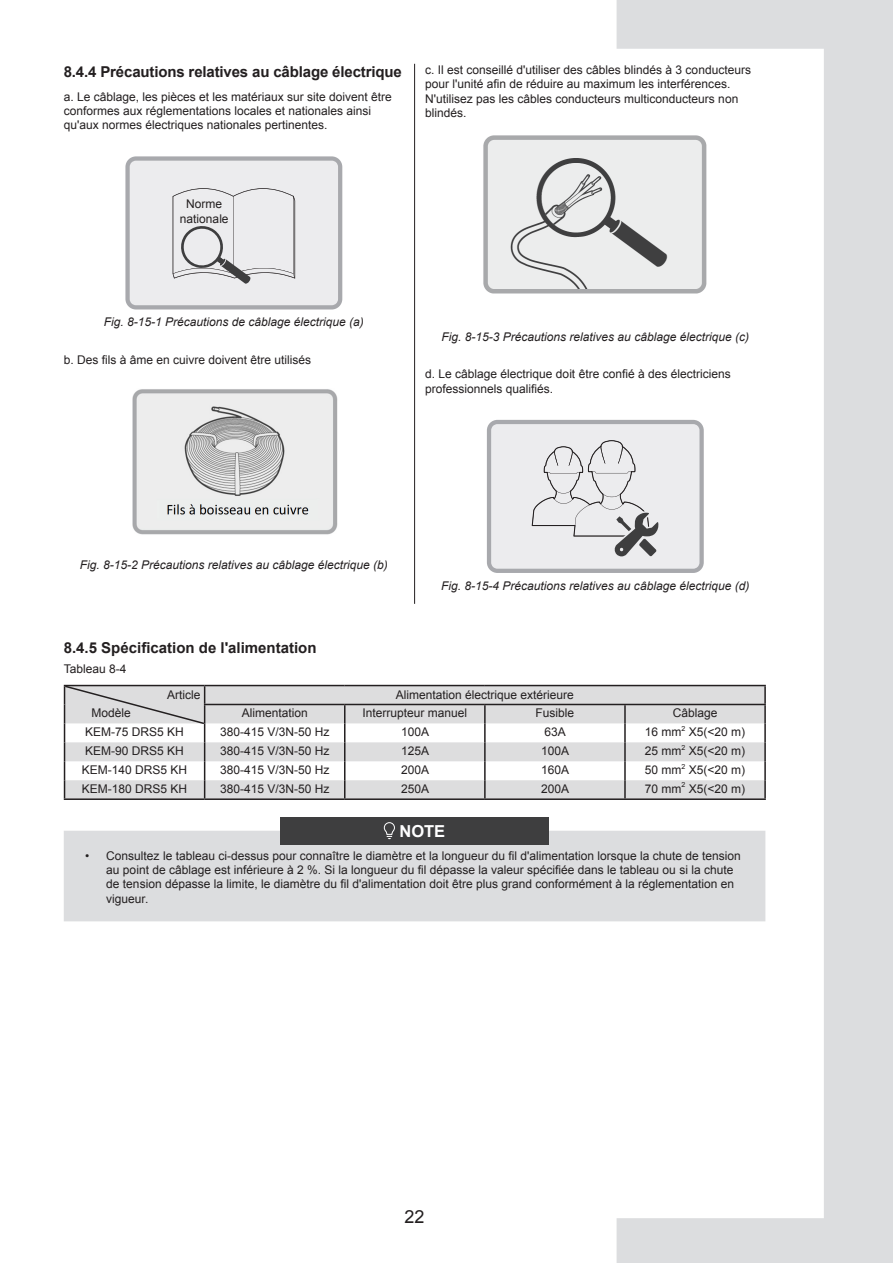
<style>
.page{position:relative;width:893px;height:1263px;background:#fff}
.page>*{position:absolute;margin:0;border:0;box-sizing:border-box;transform-origin:0 0}
.t1{font:18px "Arial";color:#231f20}
.t2{font:700 16.5px "Arial";color:#fff}
.三级{font:700 15px "Arial";letter-spacing:-.01em;color:#231f20}
.段落样式1{font:700 15px "Arial";color:#231f20}
.段落样式1-2{font:12px/14.4px "Arial";color:#231f20}
.段落样式1-3{font:italic 12px "Arial";color:#231f20}
.t3{font:7.05px "Arial";color:#231f20}
</style>
<div class="page">
<svg style="left:617px;top:0;width:276px;height:1263px"></svg>
<svg style="left:205px;top:686px;width:559px;height:112px;fill:#ddddde"></svg>
<hr style="left:64px;top:685px;width:141px;height:1px;background:#231f20">
<hr style="left:205px;top:685px;width:140px;height:1px;background:#231f20">
<hr style="left:345px;top:685px;width:140px;height:1px;background:#231f20">
<hr style="left:485px;top:685px;width:140px;height:1px;background:#231f20">
<hr style="left:625px;top:685px;width:141px;height:1px;background:#231f20">
<hr style="left:204px;top:704px;width:141px;height:1px;background:#231f20">
<hr style="left:345px;top:704px;width:140px;height:1px;background:#231f20">
<hr style="left:485px;top:704px;width:140px;height:1px;background:#231f20">
<hr style="left:625px;top:704px;width:141px;height:1px;background:#231f20">
<svg style="left:344px;top:705px;width:1px;height:93px"></svg>
<svg style="left:484px;top:705px;width:2px;height:93px"></svg>
<svg style="left:624px;top:705px;width:2px;height:93px"></svg>
<svg style="left:764px;top:686px;width:2px;height:112px"></svg>
<hr style="left:64px;top:798px;width:141px;height:2px;background:#231f20">
<hr style="left:205px;top:798px;width:140px;height:2px;background:#231f20">
<hr style="left:345px;top:798px;width:140px;height:2px;background:#231f20">
<hr style="left:485px;top:798px;width:140px;height:2px;background:#231f20">
<hr style="left:625px;top:798px;width:141px;height:2px;background:#231f20">
<svg style="left:64px;top:686px;width:141px;height:112px"></svg>
<div style="left:64px;top:831px;width:701px;height:90px;background:#dcdddf"></div>
<div style="left:281px;top:817px;width:268px;height:27px;background:#3e3e3f"></div>
<svg style="left:384px;top:822px;width:11px;height:17px"></svg>
<svg style="left:125px;top:156px;width:217px;height:153px;background:#e0e0e2"></svg>
<svg style="left:487px;top:420px;width:217px;height:153px;background:#dddddf"></svg>
<hr style="left:414px;top:64px;width:1px;height:540px;background:#231f20">
<img style="left:133px;top:389px;width:205px;height:146px">
<img style="left:483px;top:133px;width:226px;height:163px">
<p class="三级" style="left:64px;top:61px;width:339px">8.4.4 Précautions relatives au câblage électrique</p>
<p class="段落样式1-2" style="left:64px;top:89px;width:330px">a. Le câblage, les pièces et les matériaux sur site doivent être conformes aux réglementations locales et nationales ainsi qu'aux normes électriques nationales pertinentes.</p>
<p class="段落样式1-2" style="left:425px;top:63px;width:327px">c. Il est conseillé d'utiliser des câbles blindés à 3 conducteurs pour l'unité afin de réduire au maximum les interférences.<br>N'utilisez pas les câbles conducteurs multiconducteurs non blindés.</p>
<p class="段落样式1-2" style="left:180px;top:197px;width:50px;text-align:center">Norme nationale</p>
<p class="段落样式1-3" style="left:104px;top:314px;width:262px">Fig. 8-15-1 Précautions de câblage électrique (a)</p>
<p class="段落样式1-2" style="left:64px;top:352px;width:249px">b. Des fils à âme en cuivre doivent être utilisés</p>
<p class="段落样式1-3" style="left:442px;top:329px;width:309px">Fig. 8-15-3 Précautions relatives au câblage électrique (c)</p>
<p class="段落样式1-2" style="left:425px;top:367px;width:307px">d. Le câblage électrique doit être confié à des électriciens professionnels qualifiés.</p>
<p class="段落样式1-3" style="left:80px;top:557px;width:310px">Fig. 8-15-2 Précautions relatives au câblage électrique (b)</p>
<p class="段落样式1-3" style="left:441px;top:578px;width:310px">Fig. 8-15-4 Précautions relatives au câblage électrique (d)</p>
<p class="段落样式1" style="left:64px;top:638px;width:254px">8.4.5 Spécification de l'alimentation</p>
<p class="段落样式1-2" style="left:64px;top:661px;width:64px">Tableau 8-4</p>
<p class="段落样式1-2" style="left:167px;top:687px;width:35px">Article</p>
<p class="段落样式1-2" style="left:92px;top:706px;width:41px">Modèle</p>
<p class="段落样式1-2" style="left:396px;top:687px;width:180px">Alimentation électrique extérieure</p>
<p class="段落样式1-2" style="left:242px;top:706px;width:68px">Alimentation</p>
<p class="段落样式1-2" style="left:362px;top:706px;width:106px">Interrupteur manuel</p>
<p class="段落样式1-2" style="left:536px;top:706px;width:40px">Fusible</p>
<p class="段落样式1-2" style="left:673px;top:706px;width:46px">Câblage</p>
<p class="段落样式1-2" style="left:85px;top:725px;width:100px">KEM-75 DRS5 KH</p>
<p class="段落样式1-2" style="left:220px;top:725px;width:111px">380-415 V/3N-50 Hz</p>
<p class="段落样式1-2" style="left:401px;top:725px;width:30px">100A</p>
<p class="段落样式1-2" style="left:545px;top:725px;width:23px">63A</p>
<p class="段落样式1-2" style="left:645px;top:725px;width:38px">16 mm</p>
<p class="t3" style="left:682px;top:723px;width:5px">2</p>
<p class="段落样式1-2" style="left:689px;top:725px;width:58px">X5(&lt;20 m)</p>
<p class="段落样式1-2" style="left:85px;top:744px;width:100px">KEM-90 DRS5 KH</p>
<p class="段落样式1-2" style="left:220px;top:744px;width:111px">380-415 V/3N-50 Hz</p>
<p class="段落样式1-2" style="left:401px;top:744px;width:30px">125A</p>
<p class="段落样式1-2" style="left:541px;top:744px;width:30px">100A</p>
<p class="段落样式1-2" style="left:645px;top:744px;width:38px">25 mm</p>
<p class="t3" style="left:682px;top:742px;width:5px">2</p>
<p class="段落样式1-2" style="left:689px;top:744px;width:58px">X5(&lt;20 m)</p>
<p class="段落样式1-2" style="left:82px;top:763px;width:107px">KEM-140 DRS5 KH</p>
<p class="段落样式1-2" style="left:220px;top:763px;width:111px">380-415 V/3N-50 Hz</p>
<p class="段落样式1-2" style="left:401px;top:763px;width:30px">200A</p>
<p class="段落样式1-2" style="left:541px;top:763px;width:30px">160A</p>
<p class="段落样式1-2" style="left:645px;top:763px;width:38px">50 mm</p>
<p class="t3" style="left:682px;top:761px;width:5px">2</p>
<p class="段落样式1-2" style="left:689px;top:763px;width:58px">X5(&lt;20 m)</p>
<p class="段落样式1-2" style="left:82px;top:782px;width:107px">KEM-180 DRS5 KH</p>
<p class="段落样式1-2" style="left:220px;top:782px;width:111px">380-415 V/3N-50 Hz</p>
<p class="段落样式1-2" style="left:401px;top:782px;width:30px">250A</p>
<p class="段落样式1-2" style="left:541px;top:782px;width:30px">200A</p>
<p class="段落样式1-2" style="left:645px;top:782px;width:38px">70 mm</p>
<p class="t3" style="left:682px;top:780px;width:5px">2</p>
<p class="段落样式1-2" style="left:689px;top:782px;width:58px">X5(&lt;20 m)</p>
<p class="t2" style="left:399px;top:820px;width:47px">NOTE</p>
<p class="段落样式1-2" style="left:106px;top:848px;width:636px;text-indent:-21px">• Consultez le tableau ci-dessus pour connaître le diamètre et la longueur du fil d'alimentation lorsque la chute de tension au point de câblage est inférieure à 2 %. Si la longueur du fil dépasse la valeur spécifiée dans le tableau ou si la chute de tension dépasse la limite, le diamètre du fil d'alimentation doit être plus grand conformément à la réglementation en vigueur.</p>
<h1 class="t1" style="left:405px;top:1205px;width:22px">22</h1>
</div>
